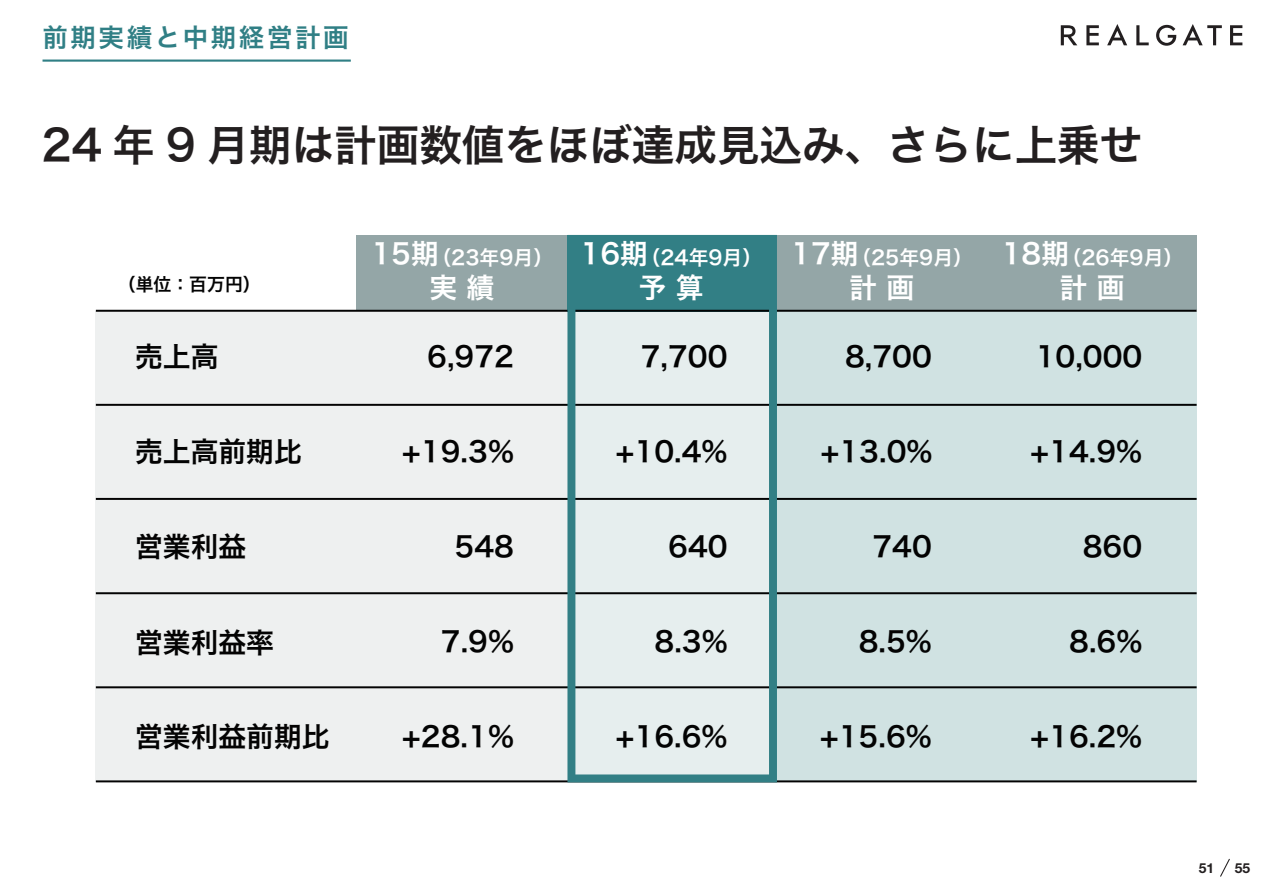
<style>
.page{position:relative;width:1263px;height:893px;background:#fff}
.page>*{position:absolute;margin:0;border:0;box-sizing:border-box;transform-origin:0 0}
.t1{font:42.45px "Hira Kaku Pro W6";color:#231f20}
.t2{font:27.75px "Hira Kaku Pro W6";color:#030303}
.t3{font:27.75px/33.5px "Hira Kaku Pro W6";color:#fff}
.t4{font:25.5px "Hira Kaku Pro W6";letter-spacing:.1em;color:#307f85}
.t5{font:19.8px "Hira Kaku Pro W6";color:#fff}
.t6{font:17.85px "Hira Kaku Pro W6";color:#030303}
.t7{font:700 13.8px "Helvetica Neue LT Pro";color:#231f20}
</style>
<div class="page">
<svg style="left:1061px;top:25px;width:16px;height:20px"></svg>
<svg style="left:1086px;top:25px;width:13px;height:20px"></svg>
<svg style="left:1107px;top:24px;width:20px;height:21px"></svg>
<svg style="left:1136px;top:25px;width:13px;height:20px"></svg>
<svg style="left:1156px;top:25px;width:20px;height:21px"></svg>
<svg style="left:1182px;top:24px;width:40px;height:21px"></svg>
<svg style="left:1230px;top:25px;width:12px;height:20px"></svg>
<svg style="left:1220px;top:858px;width:10px;height:19px"></svg>
<hr style="left:43px;top:60px;width:308px;height:2px;background:#307f85">
<div style="left:356px;top:235px;width:841px;height:74px;background:#94a6a7"></div>
<div style="left:95px;top:311px;width:571px;height:188px;background:#eef0f0"></div>
<div style="left:95px;top:498px;width:571px;height:284px;background:#eef0f0"></div>
<div style="left:775px;top:311px;width:422px;height:188px;background:#d0e2e2"></div>
<div style="left:775px;top:498px;width:422px;height:284px;background:#d0e2e2"></div>
<hr style="left:96px;top:310px;width:1100px;height:2px;background:#030303">
<hr style="left:96px;top:404px;width:1100px;height:2px;background:#030303">
<hr style="left:96px;top:498px;width:1100px;height:2px;background:#030303">
<hr style="left:96px;top:592px;width:1100px;height:2px;background:#030303">
<hr style="left:96px;top:686px;width:1100px;height:2px;background:#030303">
<hr style="left:96px;top:780px;width:1100px;height:2px;background:#030303">
<svg style="left:567px;top:235px;width:210px;height:547px;fill:#e6eeee"></svg>
<p class="t4" style="left:43px;top:15px;width:308px">前期実績と中期経営計画</p>
<h1 class="t1" style="left:41px;top:106px;width:1102px">24 年 9 月期は計画数値をほぼ達成見込み、さらに上乗せ</h1>
<p class="t6" style="left:118px;top:268px;width:144px">（単位：百万円(</p>
<p class="t3" style="left:429px;top:236px;width:66px;text-indent:-58px">15期<br>実績</p>
<p class="t3" style="left:581px;top:236px;width:69px">16期</p>
<p class="t5" style="left:431px;top:239px;width:123px">（23年9月）</p>
<p class="t5" style="left:640px;top:239px;width:123px">（24年9月）</p>
<p class="t3" style="left:639px;top:269px;width:66px">予算</p>
<p class="t3" style="left:791px;top:236px;width:69px">17期</p>
<p class="t5" style="left:851px;top:239px;width:123px">（25年9月）</p>
<p class="t3" style="left:1002px;top:236px;width:69px">18期</p>
<p class="t5" style="left:1061px;top:239px;width:123px">（26年9月(</p>
<p class="t3" style="left:849px;top:269px;width:66px">計画</p>
<p class="t3" style="left:1060px;top:269px;width:66px">計画</p>
<p class="t2" style="left:135px;top:331px;width:85px">売上高</p>
<p class="t2" style="left:427px;top:331px;width:88px">6,972</p>
<p class="t2" style="left:641px;top:331px;width:88px">7,700</p>
<p class="t2" style="left:845px;top:331px;width:88px">8,700</p>
<p class="t2" style="left:1036px;top:331px;width:108px">10,000</p>
<p class="t2" style="left:135px;top:426px;width:168px">売上高前期比</p>
<p class="t2" style="left:402px;top:426px;width:114px">+19.3%</p>
<p class="t2" style="left:615px;top:426px;width:114px">+10.4%</p>
<p class="t2" style="left:820px;top:426px;width:114px">+13.0%</p>
<p class="t2" style="left:1030px;top:426px;width:114px">+14.9%</p>
<p class="t2" style="left:135px;top:522px;width:113px">営業利益</p>
<p class="t2" style="left:454px;top:522px;width:61px">548</p>
<p class="t2" style="left:668px;top:522px;width:61px">640</p>
<p class="t2" style="left:872px;top:522px;width:61px">740</p>
<p class="t2" style="left:1083px;top:522px;width:61px">860</p>
<p class="t2" style="left:135px;top:617px;width:140px">営業利益率</p>
<p class="t2" style="left:441px;top:616px;width:75px">7.9%</p>
<p class="t2" style="left:654px;top:616px;width:75px">8.3%</p>
<p class="t2" style="left:859px;top:616px;width:75px">8.5%</p>
<p class="t2" style="left:1069px;top:616px;width:75px">8.6%</p>
<p class="t2" style="left:135px;top:712px;width:196px">営業利益前期比</p>
<p class="t2" style="left:402px;top:712px;width:114px">+28.1%</p>
<p class="t2" style="left:615px;top:712px;width:114px">+16.6%</p>
<p class="t2" style="left:820px;top:712px;width:114px">+15.6%</p>
<p class="t2" style="left:1030px;top:712px;width:114px">+16.2%</p>
<p class="t7" style="left:1199px;top:860px;width:17px">51</p>
<p class="t7" style="left:1235px;top:860px;width:17px">55</p>
</div>
